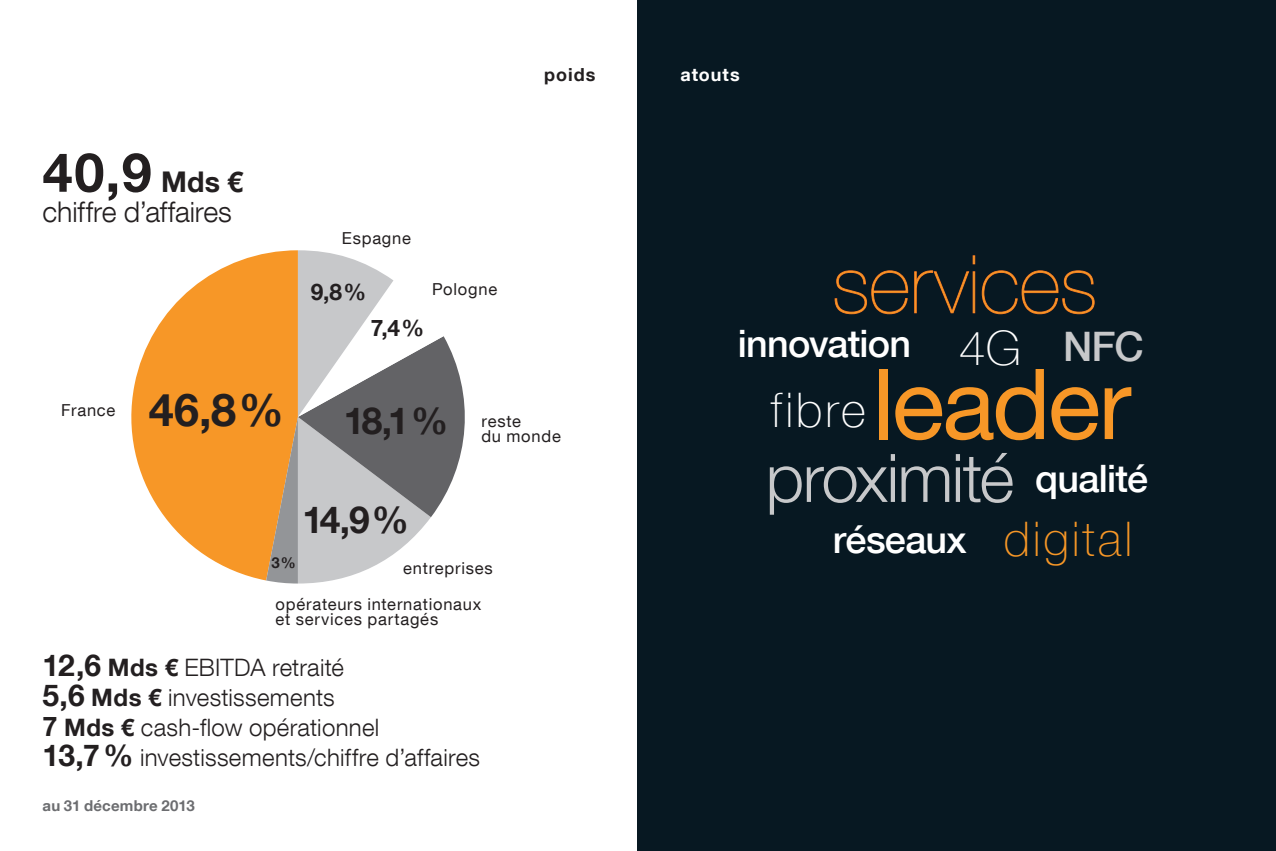
<style>
.page{position:relative;width:1276px;height:851px;background:#fff}
.page>*{position:absolute;margin:0;border:0;box-sizing:border-box;transform-origin:0 0}
.t1{font:98.1px "Helvetica Neue LT Com";letter-spacing:-.025em;color:#f79727}
.t2{font:200 79.8px "Helvetica Neue LT Com";letter-spacing:.01em;color:#f79727}
.t3{font:300 66.9px "Helvetica Neue LT Com";letter-spacing:-.025em;color:#c7c8ca}
.t4{font:700 54px "Helvetica Neue LT Com";color:#231f20}
.t5{font:100 47.7px "Helvetica Neue LT Com";letter-spacing:.06em;color:#f79727}
.t6{font:100 47.7px "Helvetica Neue LT Com";letter-spacing:.055em;color:#fff}
.t7{font:700 45px "Helvetica Neue LT Com";color:#231f20}
.t8{font:500 40.5px "Helvetica Neue LT Com";color:#c7c8ca}
.t9{font:500 37.8px "Helvetica Neue LT Com";letter-spacing:-.02em;color:#fff}
.t10{font:700 37.2px "Helvetica Neue LT Com";color:#231f20}
.t11{font:300 28.5px "Helvetica Neue LT Com";letter-spacing:-.005em;color:#231f20}
.t12{font:300 24px "Helvetica Neue LT Com";letter-spacing:.01em;color:#231f20}
.t13{font:700 22.8px "Helvetica Neue LT Com";color:#231f20}
.t14{font:700 18px "Helvetica Neue LT Com";letter-spacing:.055em;color:#fff}
.t15{font:700 18px "Helvetica Neue LT Com";letter-spacing:.055em;color:#231f20}
.t16{font:16.5px/15px "Helvetica Neue LT Com";letter-spacing:.045em;color:#231f20}
.t17{font:700 15px "Helvetica Neue LT Com";letter-spacing:.015em;color:#6c6d70}
.t18{font:700 15px "Helvetica Neue LT Com";color:#231f20}
.s1{font-size:28.5px}
.s2{font-weight:700;font-size:30px}
.s3{font-weight:700}
.s4{font-weight:700;font-size:27px}
</style>
<div class="page">
<svg style="left:131px;top:253px;width:135px;height:327px;fill:#f79727"></svg>
<svg style="left:266px;top:250px;width:199px;height:333px"></svg>
<div style="left:638px;top:0;width:638px;height:850px;background:#071822"></div>
<svg style="left:834px;top:270px;width:136px;height:44px"></svg>
<svg style="left:972px;top:255px;width:3px;height:9px"></svg>
<div style="left:972px;top:271px;width:3px;height:42px;border:1px solid #f36e21"></div>
<svg style="left:981px;top:270px;width:114px;height:44px"></svg>
<p class="t4" style="left:43px;top:138px;width:202px">40,9 <span class="s1">Mds €</span></p>
<p class="t11" style="left:43px;top:194px;width:191px">chiffre d’affaires</p>
<p class="t15" style="left:544px;top:63px;width:53px">poids</p>
<p class="t14" style="left:680px;top:63px;width:61px">atouts</p>
<p class="t16" style="left:342px;top:230px;width:70px">Espagne</p>
<p class="t13" style="left:311px;top:277px;width:57px">9,8%</p>
<p class="t13" style="left:371px;top:313px;width:55px">7,4%</p>
<p class="t16" style="left:432px;top:281px;width:67px">Pologne</p>
<p class="t2" style="left:832px;top:238px;width:266px">services</p>
<p class="t8" style="left:1063px;top:322px;width:82px">NFC</p>
<p class="t9" style="left:738px;top:320px;width:175px">innovation</p>
<p class="t6" style="left:959px;top:319px;width:63px">4G</p>
<p class="t16" style="left:61px;top:402px;width:56px">France</p>
<p class="t7" style="left:149px;top:381px;width:136px">46,8%</p>
<p class="t10" style="left:344px;top:397px;width:106px">18,1%</p>
<p class="t10" style="left:302px;top:495px;width:108px">14,9%</p>
<p class="t16" style="left:481px;top:413px;width:81px">reste<br>du monde</p>
<p class="t18" style="left:271px;top:553px;width:26px">3%</p>
<p class="t16" style="left:403px;top:560px;width:91px">entreprises</p>
<p class="t16" style="left:276px;top:596px;width:207px">opérateurs internationaux et services partagés</p>
<p class="t12" style="left:43px;top:652px;width:303px"><span class="s2">12,6</span> <span class="s3">Mds €</span> EBITDA retraité</p>
<p class="t12" style="left:43px;top:682px;width:294px"><span class="s2">5,6</span> <span class="s3">Mds €</span> investissements</p>
<p class="t12" style="left:43px;top:712px;width:338px"><span class="s4">7</span> <span class="s3">Mds €</span> cash-flow opérationnel</p>
<p class="t12" style="left:43px;top:742px;width:439px"><span class="s2">13,7%</span> investissements/chiffre d’affaires</p>
<p class="t17" style="left:43px;top:795px;width:154px">au 31 décembre 2013</p>
<p class="t1" style="left:872px;top:343px;width:260px">leader</p>
<p class="t6" style="left:771px;top:381px;width:96px">fibre</p>
<p class="t3" style="left:766px;top:437px;width:250px">proximité</p>
<p class="t9" style="left:1035px;top:456px;width:114px">qualité</p>
<p class="t9" style="left:832px;top:517px;width:136px">réseaux</p>
<p class="t5" style="left:1003px;top:510px;width:130px">digital</p>
</div>
